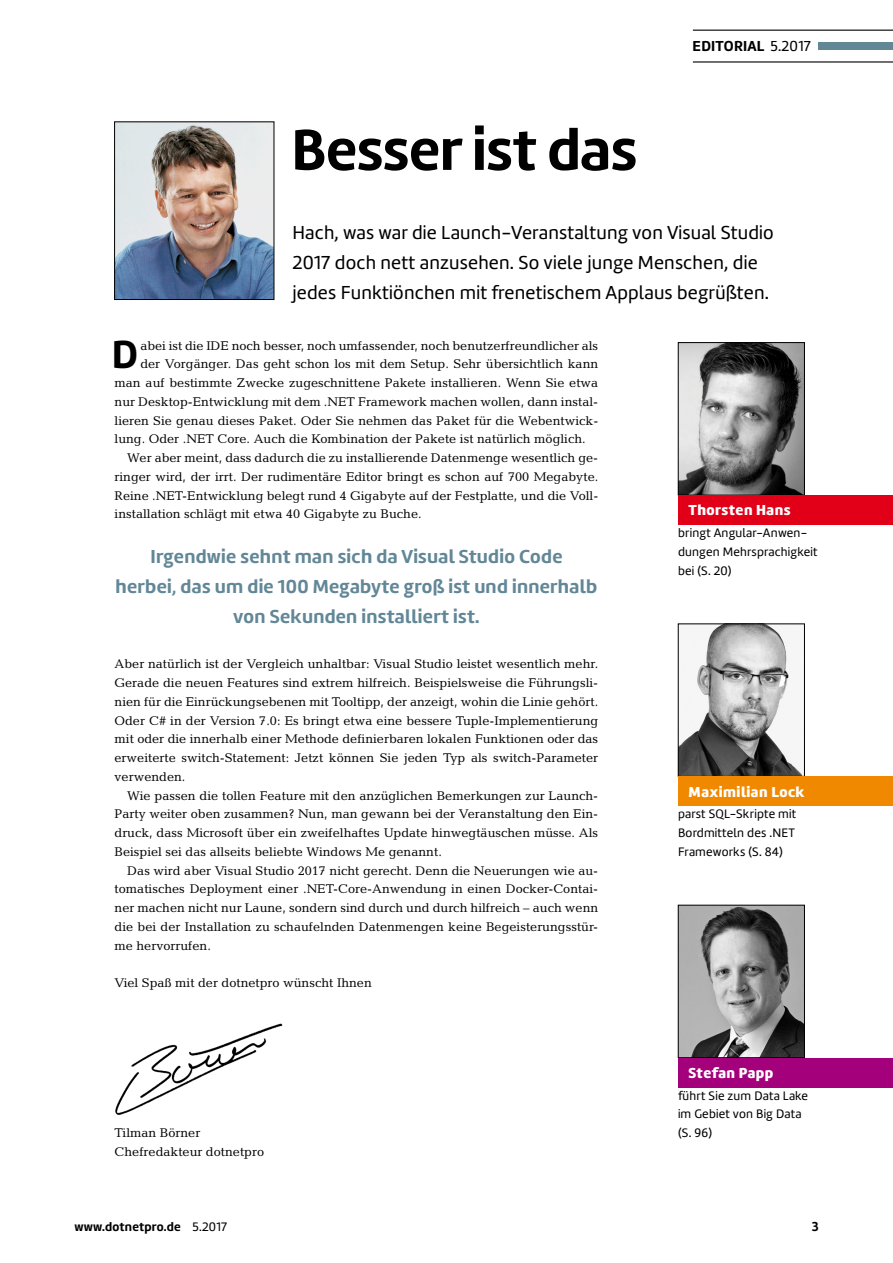
<style>
.page{position:relative;width:893px;height:1263px;background:#fff}
.page>*{position:absolute;margin:0;border:0;box-sizing:border-box;transform-origin:0 0}
.t1{font:700 60px "Amelia";letter-spacing:-.005em;color:#000}
.t2{font:700 40.8px "Amelia";color:#000}
.t3{font:19.5px/30px "Amelia";letter-spacing:.01em;color:#000}
.t4{font:700 19.5px/30px "Amelia";letter-spacing:.015em;color:#628797;text-align:center}
.t5{font:900 15px "Amelia";letter-spacing:.03em;color:#fff}
.t6{font:700 15px "Amelia";letter-spacing:.015em;color:#000}
.t7{font:700 13.5px "Amelia";color:#000}
.t8{font:12.75px/18.8px "Candida Std";color:#000;text-align:justify}
.t9{font:12.75px/18.8px "Amelia";letter-spacing:.015em;color:#000}
.t10{font:700 12.75px "Amelia";letter-spacing:.015em;color:#000}
.s1{font-weight:400}
</style>
<div class="page">
<hr style="left:693px;top:30px;width:200px;height:1px;background:#000">
<hr style="left:693px;top:61px;width:200px;height:2px;background:#000">
<div style="left:819px;top:42px;width:74px;height:8px;background:#628797"></div>
<img style="left:116px;top:124px;width:156px;height:174px">
<div style="left:114px;top:122px;width:160px;height:178px;border:1px solid #000"></div>
<img style="left:115px;top:1023px;width:168px;height:92px">
<img style="left:680px;top:344px;width:123px;height:149px">
<div style="left:678px;top:342px;width:127px;height:153px;border:1px solid #000"></div>
<img style="left:680px;top:626px;width:122px;height:149px">
<div style="left:678px;top:624px;width:127px;height:153px;border:1px solid #000"></div>
<img style="left:680px;top:907px;width:123px;height:149px">
<div style="left:678px;top:905px;width:127px;height:153px;border:1px solid #000"></div>
<div style="left:678px;top:777px;width:215px;height:29px;background:#f08900"></div>
<div style="left:678px;top:1058px;width:215px;height:29px;background:#a5007c"></div>
<div style="left:678px;top:495px;width:215px;height:30px;background:#e20018"></div>
<h1 class="t1" style="left:291px;top:115px;width:347px">Besser ist das</h1>
<p class="t6" style="left:693px;top:37px;width:120px">Editorial <span class="s1">5.2017</span></p>
<h3 class="t3" style="left:292px;top:218px;width:483px">Hach, was war die Launch-Veranstaltung von Visual Studio<br>2017 doch nett anzusehen. So viele junge Menschen, die jedes Funktiönchen mit frenetischem Applaus begrüßten.</h3>
<h2 class="t2" style="left:112px;top:331px;width:24px">D</h2>
<p class="t8" style="left:140px;top:336px;width:459px">abei ist die IDE noch besser, noch umfassender, noch benutzerfreundlicher als</p>
<p class="t8" style="left:140px;top:355px;width:459px">der Vorgänger. Das geht schon los mit dem Setup. Sehr übersichtlich kann</p>
<p class="t8" style="left:115px;top:373px;width:485px">man auf bestimmte Zwecke zugeschnittene Pakete installieren. Wenn Sie etwa</p>
<p class="t8" style="left:115px;top:392px;width:485px">nur Desktop-Entwicklung mit dem .NET Framework machen wollen, dann instal-</p>
<p class="t8" style="left:115px;top:411px;width:485px">lieren Sie genau dieses Paket. Oder Sie nehmen das Paket für die Webentwick-</p>
<p class="t8" style="left:115px;top:430px;width:473px">lung. Oder .NET Core. Auch die Kombination der Pakete ist natürlich möglich.</p>
<p class="t8" style="left:127px;top:448px;width:472px">Wer aber meint, dass dadurch die zu installierende Datenmenge wesentlich ge-</p>
<p class="t8" style="left:115px;top:467px;width:485px">ringer wird, der irrt. Der rudimentäre Editor bringt es schon auf 700 Megabyte.</p>
<p class="t8" style="left:115px;top:486px;width:483px">Reine .NET-Entwicklung belegt rund 4 Gigabyte auf der Festplatte, und die Voll-</p>
<p class="t8" style="left:115px;top:505px;width:309px">installation schlägt mit etwa 40 Gigabyte zu Buche.</p>
<h3 class="t4" style="left:116px;top:542px;width:483px">Irgendwie sehnt man sich da Visual Studio Code<br>herbei, das um die 100 Megabyte groß ist und innerhalb von Sekunden installiert ist.</h3>
<p class="t8" style="left:115px;top:655px;width:485px">Aber natürlich ist der Vergleich unhaltbar: Visual Studio leistet wesentlich mehr.<br>Gerade die neuen Features sind extrem hilfreich. Beispielsweise die Führungsli&shy;nien für die Einrückungsebenen mit Tooltipp, der anzeigt, wohin die Linie gehört.<br>Oder C# in der Version 7.0: Es bringt etwa eine bessere Tuple-Implementierung mit oder die innerhalb einer Methode definierbaren lokalen Funktionen oder das erweiterte switch-Statement: Jetzt können Sie jeden Typ als switch-Parameter verwenden.</p>
<p class="t8" style="left:115px;top:786px;width:485px;text-indent:13px">Wie passen die tollen Feature mit den anzüglichen Bemerkungen zur Launch-Party weiter oben zusammen? Nun, man gewann bei der Veranstaltung den Ein&shy;druck, dass Microsoft über ein zweifelhaftes Update hinwegtäuschen müsse. Als Beispiel sei das allseits beliebte Windows Me genannt.</p>
<p class="t8" style="left:115px;top:861px;width:485px;text-indent:13px">Das wird aber Visual Studio 2017 nicht gerecht. Denn die Neuerungen wie au&shy;tomatisches Deployment einer .NET-Core-Anwendung in einen Docker-Contai&shy;ner machen nicht nur Laune, sondern sind durch und durch hilfreich – auch wenn die bei der Installation zu schaufelnden Datenmengen keine Begeisterungsstür&shy;me hervorrufen.</p>
<p class="t8" style="left:115px;top:973px;width:259px">Viel Spaß mit der dotnetpro wünscht Ihnen</p>
<p class="t8" style="left:115px;top:1123px;width:151px">Tilman Börner<br>Chefredakteur dotnetpro</p>
<p class="t5" style="left:689px;top:501px;width:103px">Thorsten Hans</p>
<p class="t9" style="left:678px;top:524px;width:141px">bringt Angular-Anwen&shy;dungen Mehrsprachigkeit bei (S. 20)</p>
<p class="t5" style="left:689px;top:782px;width:118px">Maximilian Lock</p>
<p class="t9" style="left:678px;top:805px;width:120px;text-align:justify">parst SQL-Skripte mit Bordmitteln des .NET Frameworks (S. 84)</p>
<p class="t5" style="left:689px;top:1064px;width:86px">Stefan Papp</p>
<p class="t9" style="left:678px;top:1086px;width:132px">führt Sie zum Data Lake im Gebiet von Big Data (S. 96)</p>
<p class="t10" style="left:74px;top:1219px;width:154px">www.dotnetpro.de <span class="s1">5.2017</span></p>
<p class="t7" style="left:812px;top:1218px;width:8px">3</p>
</div>
